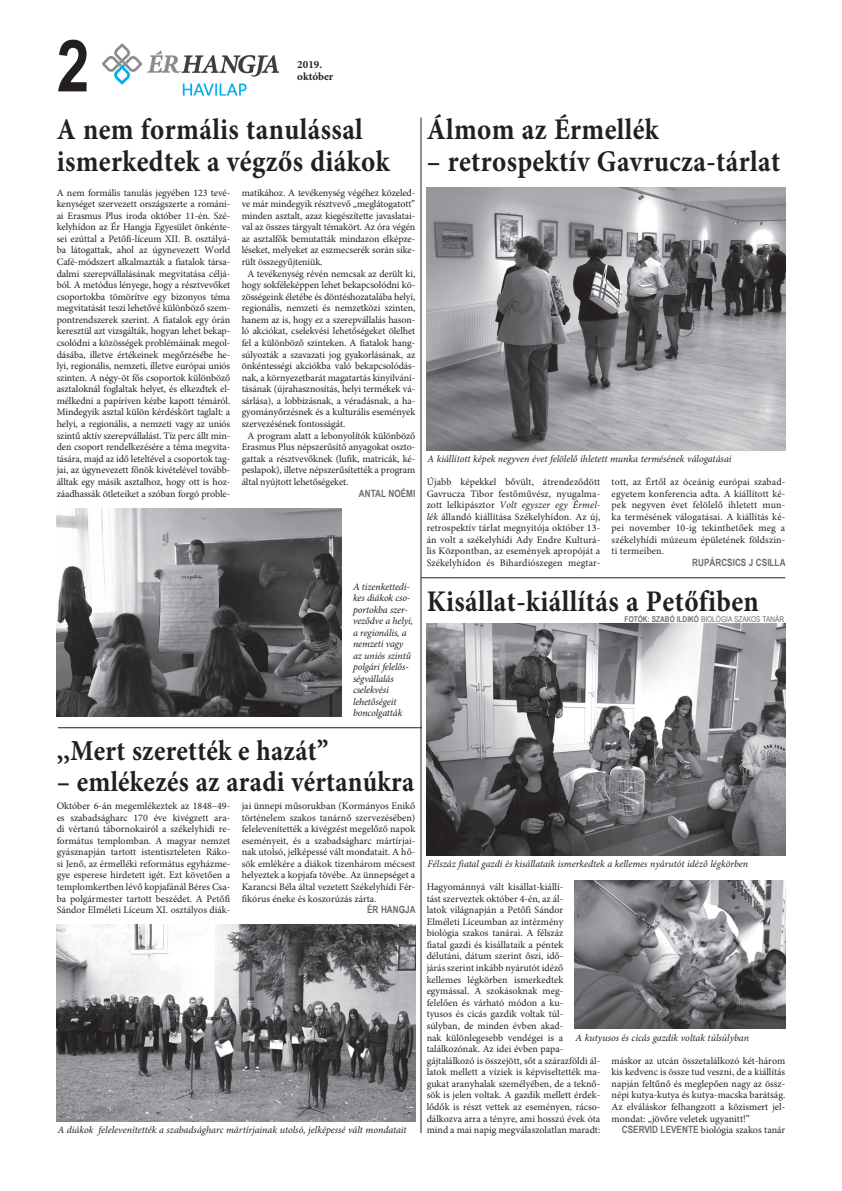
<style>
.page{position:relative;width:842px;height:1191px;background:#fff}
.page>*{position:absolute;margin:0;border:0;box-sizing:border-box;transform-origin:0 0}
.t1{font:700 72px "Arial Narrow";color:#231f20}
.t2{font:700 30px/32px "Minion Pro";letter-spacing:.015em;color:#231f20;scale:.9 1}
.t3{font:700 29px "Minion Pro";letter-spacing:.01em;color:#231f20;scale:.9 1}
.t4{font:700 11px/11.6px "Minion Pro";color:#231f20}
.t5{font:10px/11.6px "Minion Pro";letter-spacing:-.005em;color:#231f20;text-align:justify}
.t6{font:italic 10px/11.5px "Minion Pro";color:#231f20}
.t7{font:700 10px "Arial Narrow";color:#6c6d70}
.t8{font:8px "Arial Narrow";color:#6c6d70}
.s1{font-style:italic}
.s2{font-weight:700}
.s3{font-family:"Arial Narrow";font-weight:700;color:#6c6d70}
</style>
<div class="page">
<img style="left:101px;top:43px;width:178px;height:53px">
<hr style="left:58px;top:727px;width:364px;height:1px;background:#231f20">
<hr style="left:421px;top:577px;width:364px;height:1px;background:#231f20">
<img style="left:57px;top:508px;width:284px;height:208px">
<img style="left:427px;top:187px;width:358px;height:263px">
<img style="left:57px;top:924px;width:358px;height:197px">
<img style="left:427px;top:624px;width:358px;height:231px">
<img style="left:575px;top:880px;width:210px;height:149px">
<hr style="left:421px;top:118px;width:1px;height:1015px;background:#231f20">
<h1 class="t1" style="left:57px;top:12px;width:34px">2</h1>
<p class="t4" style="left:297px;top:59px;width:38px">2019. október</p>
<h2 class="t2" style="left:57px;top:115px;width:371px">A nem formális tanulással ismerkedtek a végzős diákok</h2>
<h2 class="t2" style="left:427px;top:115px;width:259px">Álmom az Érmellék</h2>
<h2 class="t2" style="left:427px;top:147px;width:394px">– retrospektív Gavrucza-tárlat</h2>
<p class="t5" style="left:57px;top:187px;width:175px">A nem formális tanulás jegyében 123 tevé&shy;kenységet szervezett országszerte a románi&shy;ai Erasmus Plus iroda október 11-én. Szé&shy;kelyhídon az Ér Hangja Egyesület önkénte&shy;sei ezúttal a Petőfi-líceum XII. B. osztályá&shy;ba látogattak, ahol az úgynevezett World Café-módszert alkalmazták a fiatalok társa&shy;dalmi szerepvállalásának megvitatása céljá&shy;ból. A metódus lényege, hogy a résztvevőket csoportokba tömörítve egy bizonyos téma megvitatását teszi lehetővé különböző szem&shy;pontrendszerek szerint. A fiatalok egy órán keresztül azt vizsgálták, hogyan lehet bekap&shy;csolódni a közösségek problémáinak megol&shy;dásába, illetve értékeinek megőrzésébe he&shy;lyi, regionális, nemzeti, illetve európai uniós szinten. A négy-öt fős csoportok különböző asztaloknál foglaltak helyet, és elkezdtek el&shy;mélkedni a papíríven kézbe kapott témáról.<br>Mindegyik asztal külön kérdéskört taglalt: a helyi, a regionális, a nemzeti vagy az uniós szintű aktív szerepvállalást. Tíz perc állt min&shy;den csoport rendelkezésére a téma megvita&shy;tására, majd az idő leteltével a csoportok tag&shy;jai, az úgynevezett főnök kivételével tovább&shy;álltak egy másik asztalhoz, hogy ott is hoz&shy;záadhassák ötleteiket a szóban forgó proble-</p>
<p class="t5" style="left:242px;top:187px;width:175px">matikához. A tevékenység végéhez közeled-</p>
<p class="t5" style="left:242px;top:198px;width:175px">ve már mindegyik résztvevő „meglátogatott”</p>
<p class="t5" style="left:242px;top:210px;width:175px">minden asztalt, azaz kiegészítette javaslatai-</p>
<p class="t5" style="left:242px;top:222px;width:175px">val az összes tárgyalt témakört. Az óra végén</p>
<p class="t5" style="left:242px;top:233px;width:175px">az asztalfők bemutatták mindazon elképze-</p>
<p class="t5" style="left:242px;top:245px;width:175px">léseket, melyeket az eszmecserék során sike-</p>
<p class="t5" style="left:242px;top:256px;width:82px">rült összegyűjteniük.</p>
<p class="t5" style="left:247px;top:268px;width:169px">A tevékenység révén nemcsak az derült ki,</p>
<p class="t5" style="left:242px;top:279px;width:175px">hogy sokféleképpen lehet bekapcsolódni kö-</p>
<p class="t5" style="left:242px;top:291px;width:175px">zösségeink életébe és döntéshozatalába helyi,</p>
<p class="t5" style="left:242px;top:303px;width:175px">regionális, nemzeti és nemzetközi szinten,</p>
<p class="t5" style="left:242px;top:314px;width:175px">hanem az is, hogy ez a szerepvállalás hason-</p>
<p class="t5" style="left:242px;top:326px;width:175px">ló akciókat, cselekvési lehetőségeket ölelhet</p>
<p class="t5" style="left:242px;top:337px;width:175px">fel a különböző szinteken. A fiatalok hang-</p>
<p class="t5" style="left:242px;top:349px;width:175px">súlyozták a szavazati jog gyakorlásának, az</p>
<p class="t5" style="left:242px;top:360px;width:175px">önkéntességi akciókba való bekapcsolódás-</p>
<p class="t5" style="left:242px;top:372px;width:175px">nak, a környezetbarát magatartás kinyilvání-</p>
<p class="t5" style="left:242px;top:384px;width:175px">tásának (újrahasznosítás, helyi termékek vá-</p>
<p class="t5" style="left:242px;top:395px;width:175px">sárlása), a lobbizásnak, a véradásnak, a ha-</p>
<p class="t5" style="left:242px;top:407px;width:175px">gyományőrzésnek és a kulturális események</p>
<p class="t5" style="left:242px;top:418px;width:105px">szervezésének fontosságát.</p>
<p class="t5" style="left:247px;top:430px;width:169px">A program alatt a lebonyolítók különböző</p>
<p class="t5" style="left:242px;top:441px;width:175px">Erasmus Plus népszerűsítő anyagokat oszto-</p>
<p class="t5" style="left:242px;top:453px;width:175px">gattak a résztvevőknek (lufik, matricák, ké-</p>
<p class="t5" style="left:242px;top:465px;width:175px">peslapok), illetve népszerűsítették a program</p>
<p class="t5" style="left:242px;top:476px;width:108px">által nyújtott lehetőségeket.</p>
<p class="t7" style="left:359px;top:485px;width:58px">ANTAL NOÉMI</p>
<p class="t5" style="left:427px;top:476px;width:175px">Újabb képekkel bővült, átrendeződött Gavrucza Tibor festőművész, nyugalma&shy;zott lelkipásztor <span class="s1">Volt egyszer egy Érmel&shy;lék</span> állandó kiállítása Székelyhídon. Az új, retrospektív tárlat megnyitója október 13- án volt a székelyhídi Ady Endre Kulturá&shy;lis Központban, az események apropóját a Székelyhídon és Bihardiószegen megtar-</p>
<p class="t5" style="left:612px;top:476px;width:175px">tott, az Értől az óceánig európai szabad&shy;egyetem konferencia adta. A kiállított ké&shy;pek negyven évet felölelő ihletett mun&shy;ka termésének válogatásai. A kiállítás ké&shy;pei november 10-ig tekinthetőek meg a székelyhídi múzeum épületének földszin&shy;ti termeiben.</p>
<p class="t6" style="left:428px;top:453px;width:305px">A kiállított képek negyven évet felölelő ihletett munka termésének válogatásai</p>
<p class="t7" style="left:692px;top:555px;width:95px">RUPÁRCSICS J CSILLA</p>
<p class="t6" style="left:353px;top:581px;width:62px">A tizenkettedi&shy;kes diákok cso&shy;portokba szer&shy;veződve a helyi, a regionális, a nemzeti vagy az uniós szintű polgári felelős&shy;ségvállalás cselekvési lehetőségeit boncolgatták</p>
<h3 class="t3" style="left:57px;top:734px;width:304px">,,Mert szerették e hazát”</h3>
<h3 class="t3" style="left:57px;top:765px;width:399px">– emlékezés az aradi vértanúkra</h3>
<p class="t5" style="left:57px;top:800px;width:175px">Október 6-án megemlékeztek az 1848–49- es szabadságharc 170 éve kivégzett ara&shy;di vértanú tábornokairól a székelyhídi re&shy;formátus templomban. A magyar nemzet gyásznapján tartott istentiszteleten Ráko&shy;si Jenő, az érmelléki református egyházme&shy;gye esperese hirdetett igét. Ezt követően a templomkertben lévő kopjafánál Béres Csa&shy;ba polgármester tartott beszédet. A Petőfi Sándor Elméleti Líceum XI. osztályos diák-</p>
<p class="t5" style="left:242px;top:800px;width:175px">jai ünnepi műsorukban (Kormányos Enikő történelem szakos tanárnő szervezésében) felelevenítették a kivégzést megelőző napok eseményeit, és a szabadságharc mártírjai&shy;nak utolsó, jelképessé vált mondatait. A hő&shy;sök emlékére a diákok tizenhárom mécsest helyeztek a kopjafa tövébe. Az ünnepséget a Karancsi Béla által vezetett Székelyhídi Fér&shy;fikórus éneke és koszorúzás zárta.</p>
<p class="t7" style="left:367px;top:902px;width:50px">ÉR HANGJA</p>
<p class="t6" style="left:58px;top:1124px;width:350px">A diákok felelevenítették a szabadságharc mártírjainak utolsó, jelképessé vált mondatait</p>
<h2 class="t2" style="left:427px;top:586px;width:371px">Kisállat-kiállítás a Petőfiben</h2>
<p class="t8" style="left:625px;top:613px;width:161px"><span class="s2">FOTÓK: SZABÓ ILDIKÓ</span> BIOLÓGIA SZAKOS TANÁR</p>
<p class="t6" style="left:428px;top:858px;width:322px">Félszáz fiatal gazdi és kisállataik ismerkedtek a kellemes nyárutót idéző légkörben</p>
<p class="t5" style="left:427px;top:881px;width:175px;text-align:left">Hagyománnyá vált kisállat-kiállí-<br>tást szerveztek október 4-én, az ál-<br>latok világnapján a Petőfi Sándor<br>Elméleti Líceumban az intézmény<br>biológia szakos tanárai. A félszáz<br>fiatal gazdi és kisállataik a péntek délutáni, dátum szerint őszi, idő-<br>járás szerint inkább nyárutót idéző kellemes légkörben ismerkedtek egymással. A szokásoknak meg-<br>felelően és várható módon a ku-<br>tyusos és cicás gazdik voltak túl-<br>súlyban, de minden évben akad-<br>nak különlegesebb vendégei is a találkozónak. Az idei évben papa&shy;gájtalálkozó is összejött, sőt a szárazföldi ál&shy;latok mellett a víziek is képviseltették ma&shy;gukat aranyhalak személyében, de a teknő&shy;sök is jelen voltak. A gazdik mellett érdek&shy;lődők is részt vettek az eseményen, rácso&shy;dálkozva arra a tényre, ami hosszú évek óta mind a mai napig megválaszolatlan maradt:</p>
<p class="t6" style="left:576px;top:1032px;width:175px">A kutyusos és cicás gazdik voltak túlsúlyban</p>
<p class="t5" style="left:612px;top:1055px;width:175px">máskor az utcán összetalálkozó két-három kis kedvenc is össze tud veszni, de a kiállítás napján feltűnő és meglepően nagy az össz&shy;népi kutya-kutya és kutya-macska barátság.<br>Az elváláskor felhangzott a közismert jel&shy;mondat: „jövőre veletek ugyanitt!”</p>
<p class="t5" style="left:622px;top:1124px;width:165px"><span class="s3">CSERVID LEVENTE</span> biológia szakos tanár</p>
</div>
